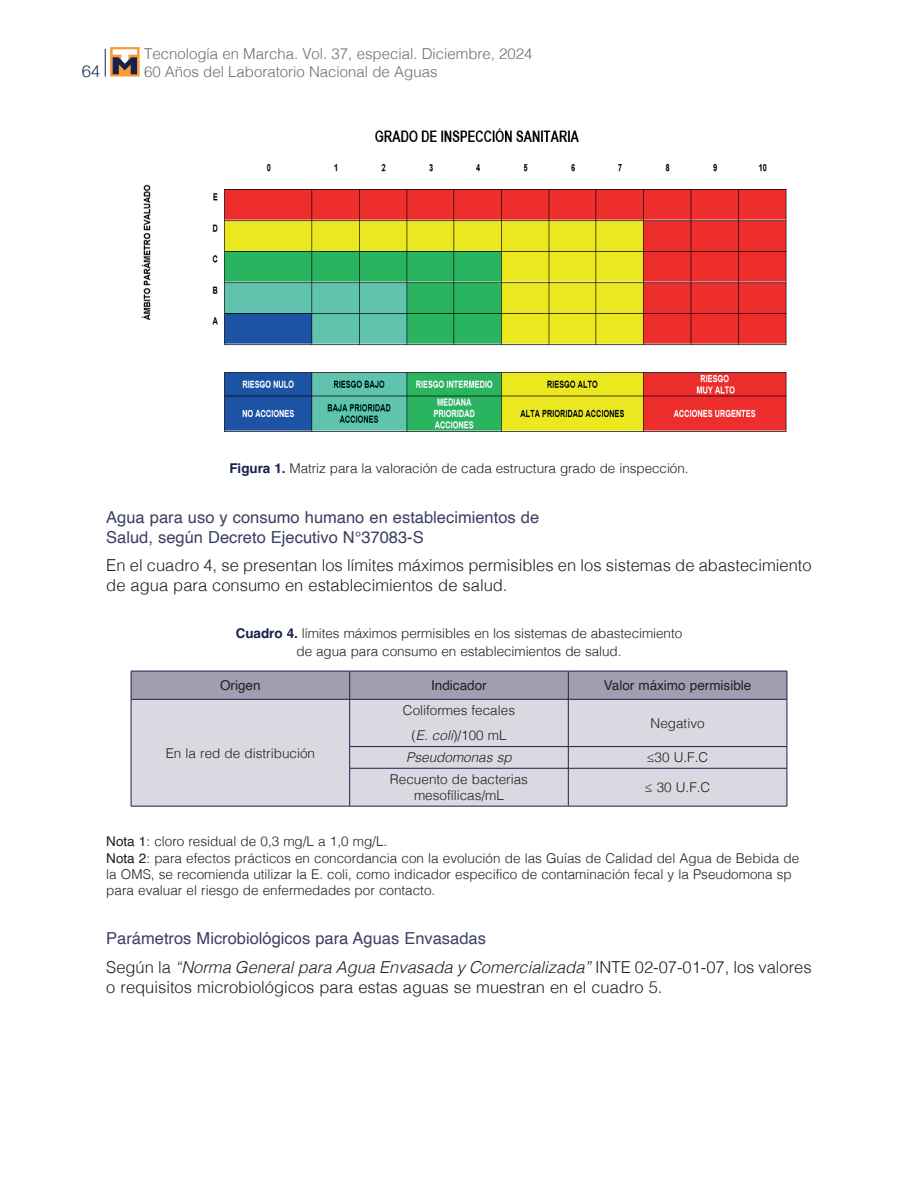
<style>
.page{position:relative;width:918px;height:1188px;background:#fff}
.page>*{position:absolute;margin:0;border:0;box-sizing:border-box;transform-origin:0 0}
.t1{font:300 16.5px/19.8px "Helvetica";color:#231f20}
.t2{font:italic 300 16.5px/28.3px "Helvetica";color:#231f20}
.t3{font:16.5px/19.8px "Helvetica";color:#3b3f62}
.t4{font:300 16.5px "Helvetica Neue";color:#17214b}
.t5{font:300 15px "Helvetica";color:#6c6d70}
.t6{font:300 13.5px/16.2px "Helvetica";color:#231f20;text-align:center}
.t7{font:13.5px "Helvetica";color:#231f20}
.t8{font:italic 300 13.5px "Helvetica";color:#231f20}
.s1{font-weight:700;color:#17214b}
.s2{font-style:italic}
.s3{font-weight:400}
.s4{font-weight:400;font-style:normal;color:#3b3f62}
.s5{font-style:normal}
</style>
<div class="page">
<svg style="left:105px;top:49px;width:1px;height:28px"></svg>
<svg style="left:110px;top:47px;width:30px;height:30px"></svg>
<svg style="left:113px;top:49px;width:24px;height:25px"></svg>
<img style="left:141px;top:128px;width:646px;height:304px">
<div style="left:132px;top:700px;width:655px;height:106px;background:#dad8e0"></div>
<svg style="left:131px;top:671px;width:657px;height:28px"></svg>
<hr style="left:131px;top:699px;width:219px;height:1px;background:#17214b">
<hr style="left:131px;top:700px;width:1px;height:47px;background:#17214b">
<hr style="left:350px;top:699px;width:218px;height:1px;background:#17214b">
<hr style="left:349px;top:700px;width:1px;height:46px;background:#17214b">
<hr style="left:568px;top:699px;width:219px;height:1px;background:#17214b">
<hr style="left:568px;top:700px;width:1px;height:46px;background:#17214b">
<hr style="left:787px;top:700px;width:1px;height:46px;background:#17214b">
<svg style="left:131px;top:747px;width:1px;height:21px"></svg>
<hr style="left:350px;top:746px;width:218px;height:1px;background:#17214b">
<svg style="left:349px;top:747px;width:1px;height:21px"></svg>
<hr style="left:568px;top:746px;width:219px;height:1px;background:#17214b">
<svg style="left:568px;top:747px;width:1px;height:21px"></svg>
<svg style="left:787px;top:747px;width:1px;height:21px"></svg>
<hr style="left:131px;top:768px;width:1px;height:38px;background:#17214b">
<hr style="left:350px;top:768px;width:218px;height:1px;background:#17214b">
<hr style="left:349px;top:768px;width:1px;height:38px;background:#17214b">
<hr style="left:568px;top:768px;width:219px;height:1px;background:#17214b">
<hr style="left:568px;top:768px;width:1px;height:38px;background:#17214b">
<hr style="left:787px;top:768px;width:1px;height:38px;background:#17214b">
<hr style="left:131px;top:806px;width:219px;height:1px;background:#17214b">
<hr style="left:350px;top:806px;width:218px;height:1px;background:#17214b">
<hr style="left:568px;top:806px;width:219px;height:1px;background:#17214b">
<p class="t5" style="left:144px;top:40px;width:390px">Tecnología en Marcha. Vol. 37, especial. Diciembre, 2024</p>
<p class="t4" style="left:82px;top:57px;width:20px">64</p>
<p class="t5" style="left:144px;top:58px;width:295px">60 Años del Laboratorio Nacional de Aguas</p>
<p class="t6" style="left:229px;top:459px;width:461px"><span class="s1">Figura 1.</span> Matriz para la valoración de cada estructura grado de inspección.</p>
<p class="t3" style="left:106px;top:508px;width:434px">Agua para uso y consumo humano en establecimientos de<br>Salud, según Decreto Ejecutivo N°37083-S</p>
<p class="t1" style="left:106px;top:554px;width:707px">En el cuadro 4, se presentan los límites máximos permisibles en los sistemas de abastecimiento de agua para consumo en establecimientos de salud.</p>
<p class="t6" style="left:236px;top:624px;width:448px;line-height:18px"><span class="s1">Cuadro 4.</span> límites máximos permisibles en los sistemas de abastecimiento de agua para consumo en establecimientos de salud.</p>
<p class="t7" style="left:220px;top:675px;width:42px">Origen</p>
<p class="t7" style="left:431px;top:675px;width:57px">Indicador</p>
<p class="t7" style="left:604px;top:675px;width:149px">Valor máximo permisible</p>
<p class="t6" style="left:403px;top:697px;width:114px;line-height:24.8px">Coliformes fecales (<span class="s2">E. coli</span>)/100 mL</p>
<p class="t6" style="left:651px;top:714px;width:56px">Negativo</p>
<p class="t6" style="left:166px;top:744px;width:151px">En la red de distribución</p>
<p class="t8" style="left:406px;top:746px;width:107px">Pseudomonas sp</p>
<p class="t6" style="left:647px;top:748px;width:63px">≤30 U.F.C</p>
<p class="t6" style="left:390px;top:770px;width:140px">Recuento de bacterias mesofílicas/mL</p>
<p class="t6" style="left:645px;top:778px;width:67px">≤ 30 U.F.C</p>
<p class="t6" style="left:106px;top:832px;width:694px;text-align:left"><span class="s3">Nota 1</span>: cloro residual de 0,3 mg/L a 1,0 mg/L.<br><span class="s3">Nota 2</span>: para efectos prácticos en concordancia con la evolución de las Guías de Calidad del Agua de Bebida de la OMS, se recomienda utilizar la E. coli, como indicador especifico de contaminación fecal y la Pseudomona sp para evaluar el riesgo de enfermedades por contacto.</p>
<p class="t2" style="left:106px;top:923px;width:707px"><span class="s4">Parámetros Microbiológicos para Aguas Envasadas<br></span><span class="s5">Según la</span> “Norma General para Agua Envasada y Comercializada” <span class="s5">INTE 02-07-01-07, los valores</span></p>
<p class="t1" style="left:106px;top:976px;width:558px">o requisitos microbiológicos para estas aguas se muestran en el cuadro 5.</p>
</div>
